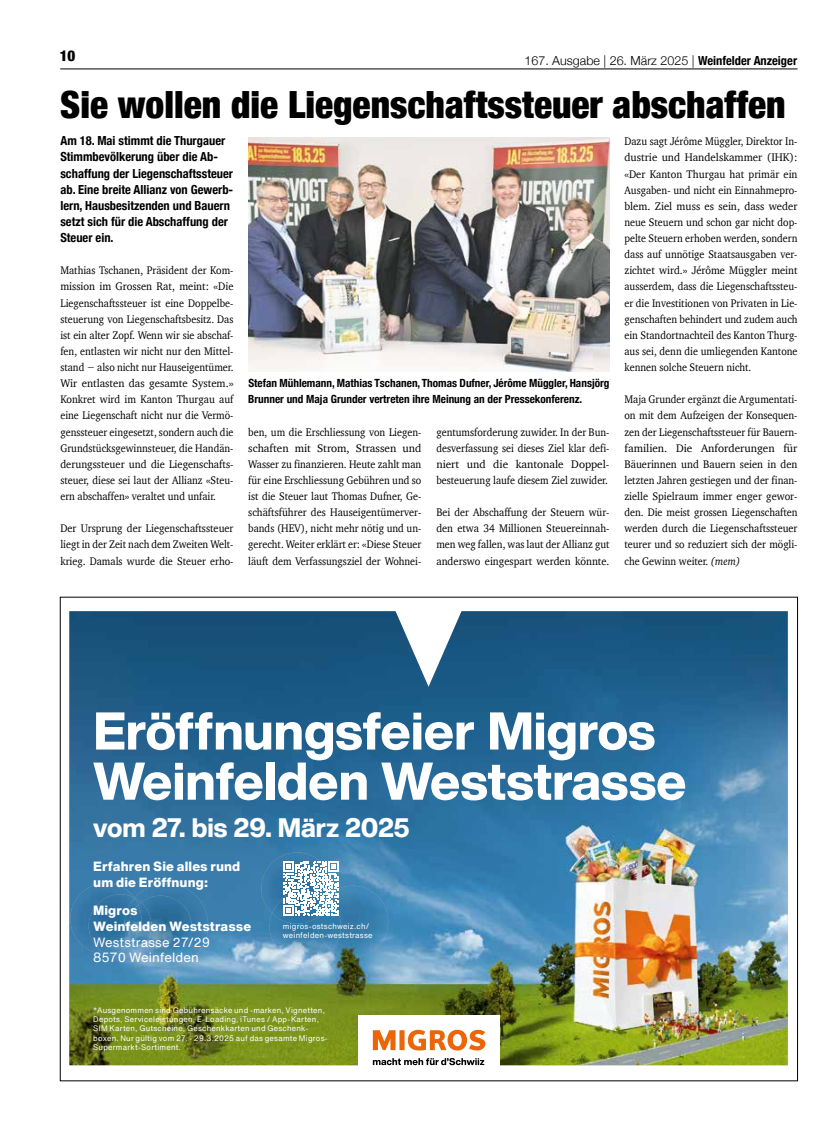
<style>
.page{position:relative;width:833px;height:1134px;background:#fff}
.page>*{position:absolute;margin:0;border:0;box-sizing:border-box;transform-origin:0 0}
.t1{font:800 52.12px/50.1px "Helvetica Now Display";color:#fff}
.t2{font:900 condensed 37.5px "Helvetica Neue";color:#000}
.t3{font:800 26.12px "Helvetica Now Display";letter-spacing:-.01em;color:#fff}
.t4{font:900 condensed 15px "Helvetica Neue";color:#000}
.t5{font:800 13px/15.6px "Helvetica Now Text";letter-spacing:.005em;color:#fff}
.t6{font:13px/15.6px "Helvetica Now Text";letter-spacing:.005em;color:#fff}
.t7{font:700 condensed 12.5px/16.1px "Helvetica Neue";color:#000}
.t8{font:300 12.5px "Helvetica Neue";color:#000}
.t9{font:11.25px/16.1px "Charter";color:#000;text-align:justify;scale:.9 1}
.t10{font:700 condensed 11.25px "Helvetica Neue";color:#000}
.t11{font:11.25px/16.1px "Charter";color:#000;text-align:justify;scale:.91 1}
.t12{font:7.88px/9.2px "Helvetica Now Text";letter-spacing:.025em;color:#fff}
.s1{font-weight:700;font-stretch:condensed}
.s2{font-style:italic}
</style>
<div class="page">
<hr style="left:60px;top:69px;width:737px;height:1px;background:#000">
<img style="left:69px;top:611px;width:719px;height:454px">
<div style="left:358px;top:1015px;width:141px;height:65px;background:#fff"></div>
<svg style="left:373px;top:1030px;width:112px;height:20px"></svg>
<svg style="left:373px;top:1058px;width:111px;height:7px"></svg>
<img style="left:135px;top:883px;width:73px;height:84px">
<div style="left:70px;top:883px;width:64px;height:71px;background:#3a7cac"></div>
<img style="left:261px;top:852px;width:72px;height:61px">
<img style="left:270px;top:913px;width:62px;height:49px">
<img style="left:272px;top:891px;width:45px;height:33px">
<img style="left:330px;top:886px;width:58px;height:71px">
<img style="left:317px;top:901px;width:24px;height:49px">
<img style="left:317px;top:916px;width:13px;height:1px">
<img style="left:139px;top:895px;width:53px;height:63px">
<img style="left:106px;top:954px;width:29px;height:3px">
<img style="left:135px;top:898px;width:6px;height:55px">
<img style="left:89px;top:894px;width:46px;height:60px">
<img style="left:124px;top:898px;width:14px;height:47px">
<img style="left:133px;top:902px;width:19px;height:48px">
<img style="left:129px;top:904px;width:12px;height:38px">
<svg style="left:283px;top:861px;width:55px;height:55px"></svg>
<img style="left:248px;top:137px;width:361px;height:234px">
<h3 class="t4" style="left:60px;top:44px;width:17px">10</h3>
<h2 class="t2" style="left:60px;top:73px;width:727px">Sie wollen die Liegenschaftssteuer abschaffen</h2>
<p class="t8" style="left:524px;top:51px;width:274px">167. Ausgabe | 26. März 2025 | <span class="s1">Weinfelder Anzeiger</span></p>
<p class="t7" style="left:60px;top:132px;width:174px">Am 18. Mai stimmt die Thurgauer<br>Stimmbevölkerung über die Ab&shy;schaffung der Liegenschaftssteuer ab. Eine breite Allianz von Gewerb&shy;lern, Hausbesitzenden und Bauern setzt sich für die Abschaffung der<br>Steuer ein.</p>
<p class="t9" style="left:60px;top:262px;width:194px">Mathias Tschanen, Präsident der Kom&shy;mission im Grossen Rat, meint: «Die Liegenschaftssteuer ist eine Doppelbe&shy;steuerung von Liegenschaftsbesitz. Das ist ein alter Zopf. Wenn wir sie abschaf&shy;fen, entlasten wir nicht nur den Mittel&shy;stand − also nicht nur Hauseigentümer.<br>Wir entlasten das gesamte System.» Konkret wird im Kanton Thurgau auf eine Liegenschaft nicht nur die Vermö&shy;genssteuer eingesetzt, sondern auch die Grundstücksgewinnsteuer, die Handän&shy;derungssteuer und die Liegenschafts&shy;steuer, diese sei laut der Allianz «Steu&shy;ern abschaffen» veraltet und unfair.</p>
<p class="t11" style="left:60px;top:520px;width:192px">Der Ursprung der Liegenschaftssteuer liegt in der Zeit nach dem Zweiten Welt&shy;krieg. Damals wurde die Steuer erho-</p>
<p class="t10" style="left:248px;top:374px;width:363px">Stefan Mühlemann, Mathias Tschanen, Thomas Dufner, Jérôme Müggler, Hansjörg</p>
<p class="t9" style="left:436px;top:423px;width:194px">gentumsforderung zuwider. In der Bun&shy;desverfassung sei dieses Ziel klar defi&shy;niert und die kantonale Doppel&shy;besteuerung laufe diesem Ziel zuwider.</p>
<p class="t9" style="left:436px;top:504px;width:194px">Bei der Abschaffung der Steuern wür&shy;den etwa 34 Millionen Steuereinnah&shy;men weg fallen, was laut der Allianz gut anderswo eingespart werden könnte.</p>
<p class="t10" style="left:248px;top:390px;width:335px">Brunner und Maja Grunder vertreten ihre Meinung an der Pressekonferenz.</p>
<p class="t9" style="left:248px;top:423px;width:194px">ben, um die Erschliessung von Liegen&shy;schaften mit Strom, Strassen und Wasser zu finanzieren. Heute zahlt man für eine Erschliessung Gebühren und so ist die Steuer laut Thomas Dufner, Ge&shy;schäftsführer des Hauseigentümerver&shy;bands (HEV), nicht mehr nötig und un&shy;gerecht. Weiter erklärt er: «Diese Steuer läuft dem Verfassungsziel der Wohnei-</p>
<p class="t9" style="left:624px;top:133px;width:194px">Dazu sagt Jérôme Müggler, Direktor In&shy;dustrie und Handelskammer (IHK): «Der Kanton Thurgau hat primär ein Ausgaben- und nicht ein Einnahmepro&shy;blem. Ziel muss es sein, dass weder neue Steuern und schon gar nicht dop&shy;pelte Steuern erhoben werden, sondern dass auf unnötige Staatsausgaben ver&shy;zichtet wird.» Jérôme Müggler meint ausserdem, dass die Liegenschaftssteu&shy;er die Investitionen von Privaten in Lie&shy;genschaften behindert und zudem auch ein Standortnachteil des Kanton Thurg&shy;aus sei, denn die umliegenden Kantone kennen solche Steuern nicht.</p>
<p class="t9" style="left:624px;top:391px;width:194px">Maja Grunder ergänzt die Argumentati&shy;on mit dem Aufzeigen der Konsequen&shy;zen der Liegenschaftssteuer für Bauern&shy;familien. Die Anforderungen für Bäuerinnen und Bauern seien in den letzten Jahren gestiegen und der finan&shy;zielle Spielraum immer enger gewor&shy;den. Die meist grossen Liegenschaften werden durch die Liegenschaftssteuer teurer und so reduziert sich der mögli&shy;che Gewinn weiter. <span class="s2">(mem)</span></p>
<h1 class="t1" style="left:93px;top:706px;width:595px">Eröffnungsfeier Migros<br>Weinfelden Weststrasse</h1>
<h3 class="t3" style="left:93px;top:809px;width:318px">vom 27. bis 29. März 2025</h3>
<p class="t5" style="left:93px;top:859px;width:149px">Erfahren Sie alles rund um die Eröffnung:</p>
<p class="t5" style="left:93px;top:902px;width:160px">Migros<br>Weinfelden Weststrasse</p>
<p class="t6" style="left:93px;top:934px;width:119px">Weststrasse 27/29<br>8570 Weinfelden</p>
<p class="t12" style="left:283px;top:921px;width:91px">migros-ostschweiz.ch/ weinfelden-weststrasse</p>
<p class="t12" style="left:93px;top:1005px;width:236px">*Ausgenommen sind Gebührensäcke und -marken, Vignetten, Depots, Serviceleistungen, E-Loading, iTunes / App-Karten, SIM Karten, Gutscheine, Geschenkkarten und Geschenk&shy;boxen. Nur gültig vom 27. - 29.3.2025 auf das gesamte Migros-Supermarkt-Sortiment.</p>
</div>
